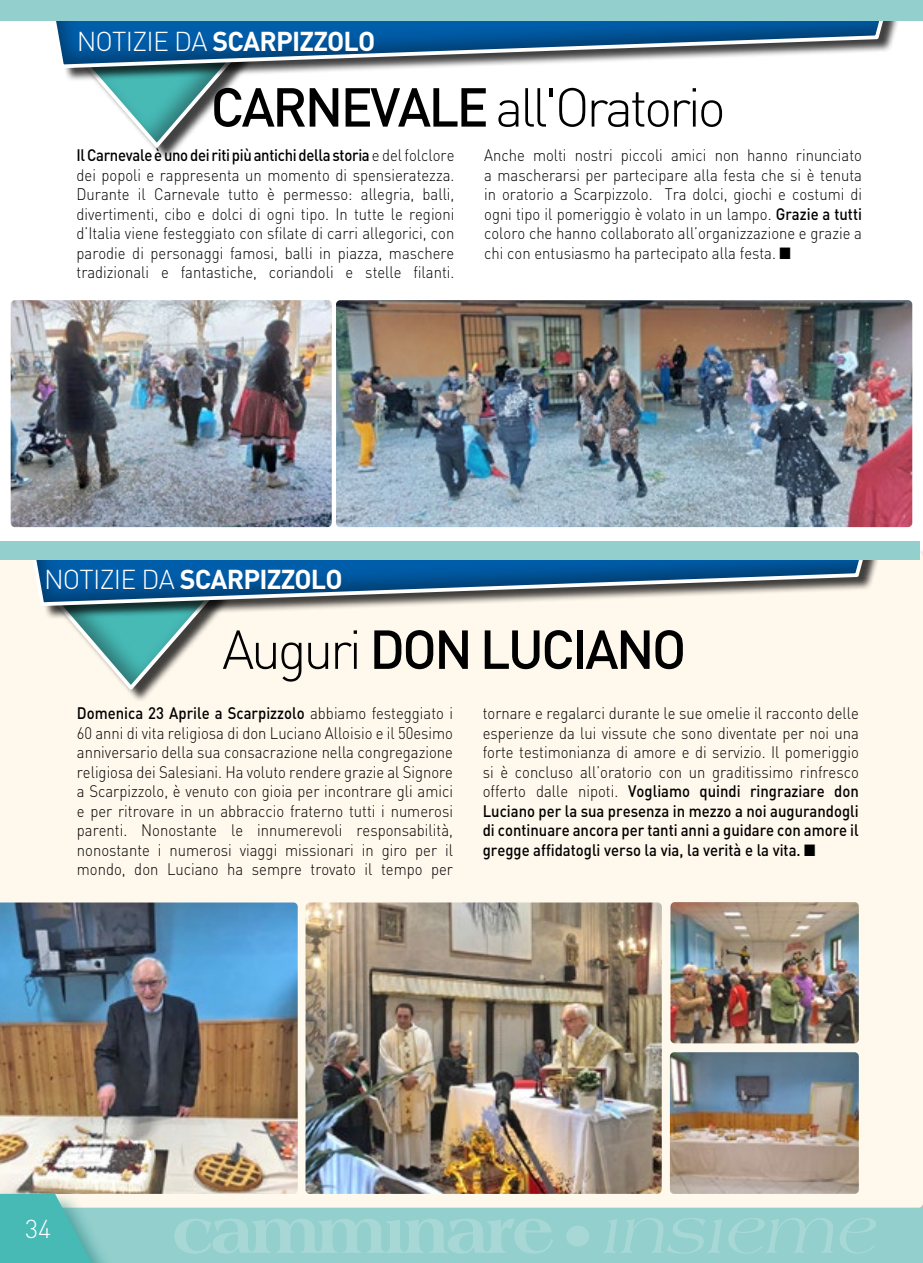
<style>
.page{position:relative;width:923px;height:1263px;background:#fff}
.page>*{position:absolute;margin:0;border:0;box-sizing:border-box;transform-origin:0 0}
.t1{font:300 54px "DIN Pro";letter-spacing:-.06em;color:#000}
.t2{font:500 54px "DIN Pro";letter-spacing:-.05em;color:#000}
.t3{font:700 27px "DIN Pro";letter-spacing:-.03em;color:#fff}
.t4{font:300 25.5px "DIN Pro";color:#fff}
.t5{font:300 16.5px/19.5px "DIN Pro";color:#000;text-align:justify;scale:.9 1}
.s1{font-weight:300}
.s2{font-weight:500}
</style>
<div class="page">
<div style="left:49px;top:59px;width:204px;height:100px;background:#000;opacity:.75"></div>
<svg style="left:49px;top:71px;width:204px;height:80px"></svg>
<div style="left:0;top:552px;width:923px;height:656px;background:#fff8ec"></div>
<div style="left:35px;top:601px;width:204px;height:100px;background:#000;opacity:.75"></div>
<svg style="left:35px;top:619px;width:204px;height:74px"></svg>
<div style="left:33px;top:542px;width:847px;height:77px;background:#000;opacity:.75"></div>
<svg style="left:26px;top:560px;width:844px;height:48px"></svg>
<div style="left:53px;top:4px;width:847px;height:77px;background:#000;opacity:.75"></div>
<svg style="left:49px;top:21px;width:841px;height:50px"></svg>
<img style="left:336px;top:300px;width:576px;height:227px">
<img style="left:11px;top:300px;width:321px;height:227px">
<div style="left:0;top:541px;width:919px;height:19px;background:#92cfcd"></div>
<img style="left:670px;top:1052px;width:189px;height:142px">
<img style="left:305px;top:902px;width:357px;height:292px">
<img style="left:670px;top:902px;width:189px;height:141px">
<img style="left:0;top:902px;width:298px;height:292px">
<div style="left:139px;top:1208px;width:784px;height:55px;background:#92cfcd"></div>
<div style="left:566px;top:1226px;width:23px;height:21px;background:#a7d8d6;border-radius:50%"></div>
<svg style="left:174px;top:1218px;width:379px;height:36px"></svg>
<svg style="left:602px;top:1218px;width:274px;height:36px"></svg>
<div style="left:0;top:1189px;width:139px;height:74px;background:#38918e;opacity:.75"></div>
<svg style="left:0;top:1194px;width:116px;height:69px"></svg>
<div style="left:0;top:0;width:923px;height:21px;background:#92cfcd"></div>
<h2 class="t3" style="left:77px;top:23px;width:300px"><span class="s1">NOTIZIE DA</span> SCARPIZZOLO</h2>
<h1 class="t1" style="left:211px;top:70px;width:516px"><span class="s2">CARNEVALE</span> all'Oratorio</h1>
<p class="t5" style="left:77px;top:145px;width:421px"><span class="s2">Il Carnevale è uno dei riti più antichi della storia</span> e del folclore dei popoli e rappresenta un momento di spensieratezza.<br>Durante il Carnevale tutto è permesso: allegria, balli, divertimenti, cibo e dolci di ogni tipo. In tutte le regioni d’Italia viene festeggiato con sfilate di carri allegorici, con parodie di personaggi famosi, balli in piazza, maschere tradizionali e fantastiche, coriandoli e stelle filanti.</p>
<p class="t5" style="left:484px;top:145px;width:421px">Anche molti nostri piccoli amici non hanno rinunciato a mascherarsi per partecipare alla festa che si è tenuta in oratorio a Scarpizzolo. Tra dolci, giochi e costumi di ogni tipo il pomeriggio è volato in un lampo. <span class="s2">Grazie a tutti </span>coloro che hanno collaborato all’organizzazione e grazie a chi con entusiasmo ha partecipato alla festa. ■</p>
<h2 class="t3" style="left:44px;top:560px;width:300px"><span class="s1">NOTIZIE DA</span> SCARPIZZOLO</h2>
<h1 class="t2" style="left:222px;top:613px;width:466px"><span class="s1">Auguri</span> DON LUCIANO</h1>
<p class="t5" style="left:77px;top:703px;width:419px"><span class="s2">Domenica 23 Aprile a Scarpizzolo</span> abbiamo festeggiato i 60 anni di vita religiosa di don Luciano Alloisio e il 50esimo anniversario della sua consacrazione nella congregazione religiosa dei Salesiani. Ha voluto rendere grazie al Signore a Scarpizzolo, è venuto con gioia per incontrare gli amici e per ritrovare in un abbraccio fraterno tutti i numerosi parenti. Nonostante le innumerevoli responsabilità, nonostante i numerosi viaggi missionari in giro per il mondo, don Luciano ha sempre trovato il tempo per</p>
<p class="t5" style="left:483px;top:703px;width:419px">tornare e regalarci durante le sue omelie il racconto delle esperienze da lui vissute che sono diventate per noi una forte testimonianza di amore e di servizio. Il pomeriggio si è concluso all’oratorio con un graditissimo rinfresco offerto dalle nipoti. <span class="s2">Vogliamo quindi ringraziare don Luciano per la sua presenza in mezzo a noi augurandogli di continuare ancora per tanti anni a guidare con amore il gregge affidatogli verso la via, la verità e la vita.</span> ■</p>
<h3 class="t4" style="left:25px;top:1211px;width:28px">34</h3>
</div>
